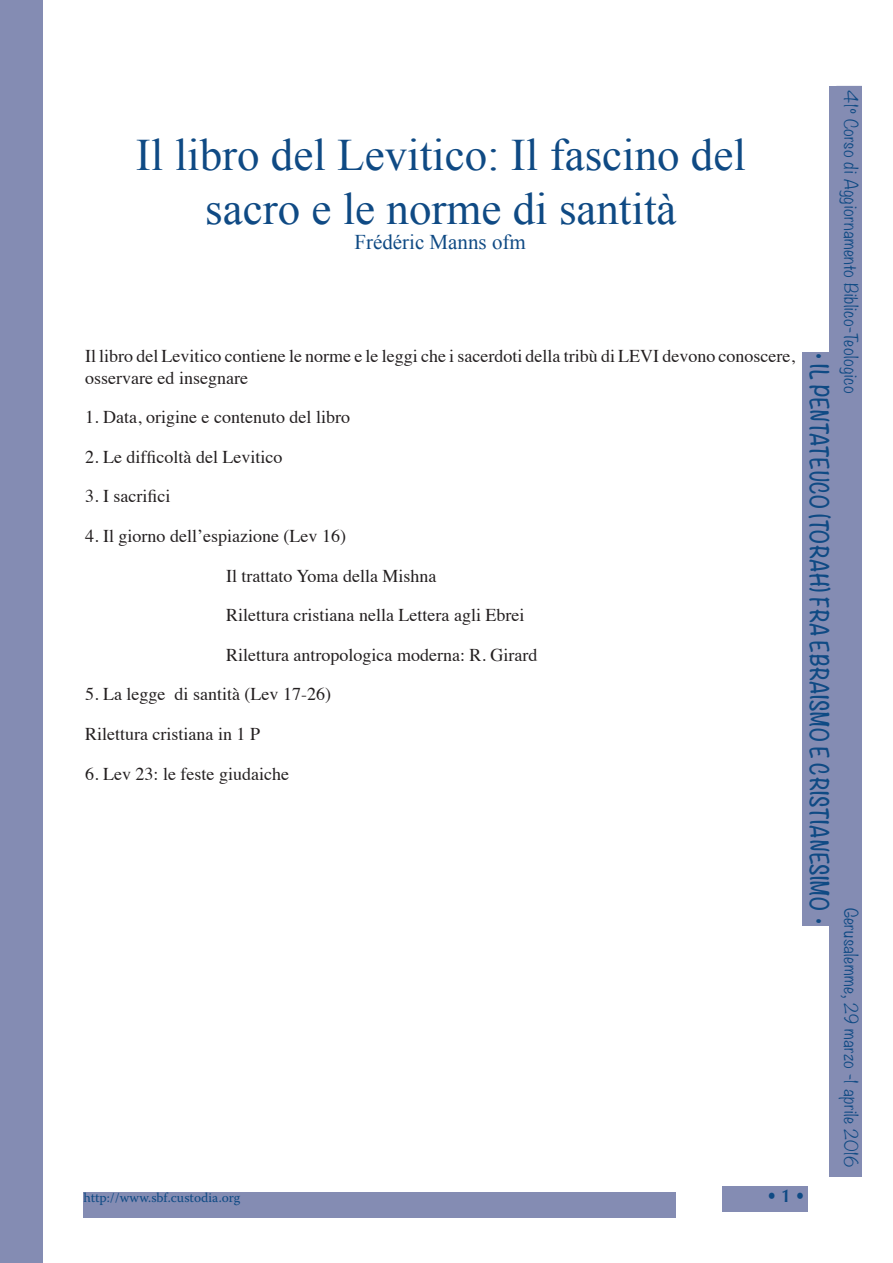
<style>
.page{position:relative;width:893px;height:1263px;background:#fff}
.page>*{position:absolute;margin:0;border:0;box-sizing:border-box;transform-origin:0 0}
.t1{font:45px/54px "Times New Roman";color:#0f4a84;text-align:center}
.t2{font:700 22.5px "Noteworthy";letter-spacing:.025em;color:#0f4a84;scale:.8 1}
.t3{font:21px "Times New Roman";color:#0f4a84}
.ABT_Normal{font:700 18.15px "Optima";color:#0f4a84;scale:.91 1}
.t4{font:18px/21.6px "Times";color:#231f20}
.t5{font:300 16.5px "Noteworthy";letter-spacing:.025em;color:#0f4a84}
.t6{font:13.5px "Warnock Pro";color:#0f4a84}
</style>
<div class="page">
<div style="left:0;top:0;width:43px;height:1263px;background:#848cb3"></div>
<div style="left:83px;top:1192px;width:593px;height:25px;background:#848cb3"></div>
<div style="left:722px;top:1186px;width:85px;height:26px;background:#848cb3"></div>
<div style="left:830px;top:86px;width:32px;height:1090px;background:#848cb3"></div>
<div style="left:803px;top:352px;width:36px;height:573px;background:#848cb3"></div>
<p class="t1" style="left:136px;top:127px;width:611px">Il libro del Levitico: Il fascino del sacro e le norme di santità</p>
<p class="t3" style="left:354px;top:228px;width:173px">Frédéric Manns ofm</p>
<p class="t4" style="left:85px;top:343px;width:711px">Il libro del Levitico contiene le norme e le leggi che i sacerdoti della tribù di LEVI devono conoscere, osservare ed insegnare</p>
<p class="t4" style="left:85px;top:405px;width:266px">1. Data, origine e contenuto del libro</p>
<p class="t4" style="left:85px;top:444px;width:199px">2. Le difficoltà del Levitico</p>
<p class="t4" style="left:85px;top:484px;width:87px">3. I sacrifici</p>
<p class="t4" style="left:85px;top:523px;width:262px">4. Il giorno dell’espiazione (Lev 16)</p>
<p class="t4" style="left:226px;top:563px;width:212px">Il trattato Yoma della Mishna</p>
<p class="t4" style="left:226px;top:603px;width:300px">Rilettura cristiana nella Lettera agli Ebrei</p>
<p class="t4" style="left:226px;top:642px;width:313px">Rilettura antropologica moderna: R. Girard</p>
<p class="t4" style="left:85px;top:682px;width:247px">5. La legge di santità (Lev 17-26)</p>
<p class="t4" style="left:85px;top:721px;width:176px">Rilettura cristiana in 1 P</p>
<p class="t4" style="left:85px;top:761px;width:205px">6. Lev 23: le feste giudaiche</p>
<p class="t5" style="left:865px;top:90px;width:305px;rotate:90deg">41º Corso di Aggiornamento Biblico-Teologico</p>
<p class="t2" style="left:839px;top:353px;width:715px;rotate:90deg">• IL PENTATEUCO (TORAH) FRA EBRAISMO E CRISTIANESIMO •</p>
<p class="t5" style="left:865px;top:908px;width:261px;rotate:90deg">Gerusalemme, 29 marzo -1 aprile 2016</p>
<p class="t6" style="left:83px;top:1189px;width:158px">http://www.sbf.custodia.org</p>
<p class="ABT_Normal" style="left:767px;top:1185px;width:44px">• 1 •</p>
</div>
